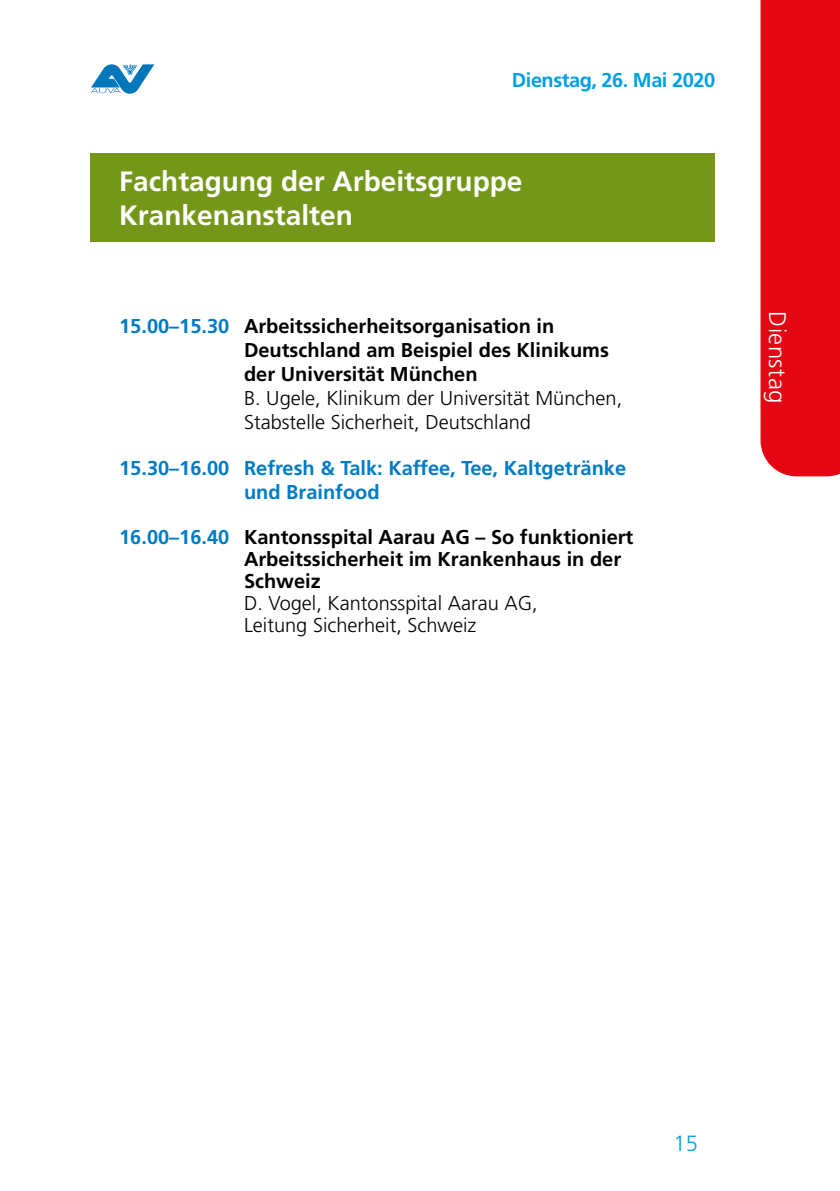
<style>
.page{position:relative;width:840px;height:1191px;background:#fff}
.page>*{position:absolute;margin:0;border:0;box-sizing:border-box;transform-origin:0 0}
.t1{font:700 28px/33.6px "Frutiger LT Std";color:#fff}
.t2{font:300 24px "Frutiger LT Std";letter-spacing:.015em;color:#fff}
.t3{font:300 22px "Frutiger LT Std";color:#009fe3}
.t4{font:700 20px/24px "Frutiger LT Std";color:#000}
.t5{font:300 20px/24px "Frutiger LT Std";color:#000}
.t6{font:700 20px/24px "Frutiger LT Std";color:#007bc4}
.t7{font:700 20px "Frutiger LT Std";letter-spacing:-.025em;color:#009fe3}
.s1{color:#007bc4}
</style>
<div class="page">
<div style="left:91px;top:153px;width:623px;height:89px;background:#749719"></div>
<div style="left:760px;top:0;width:79px;height:476px;background:#e30613"></div>
<svg style="left:91px;top:64px;width:63px;height:30px"></svg>
<p class="t7" style="left:511px;top:68px;width:204px">Dienstag, 26. Mai 2020</p>
<h1 class="t1" style="left:119px;top:165px;width:404px">Fachtagung der Arbeitsgruppe<br>Krankenanstalten</h1>
<p class="t4" style="left:244px;top:314px;width:366px;text-indent:-125px"><span class="s1">15.00–15.30</span> Arbeitssicherheitsorganisation in<br>Deutschland am Beispiel des Klinikums der Universität München</p>
<p class="t5" style="left:244px;top:386px;width:379px">B. Ugele, Klinikum der Universität München,<br>Stabstelle Sicherheit, Deutschland</p>
<p class="t6" style="left:244px;top:456px;width:383px;text-indent:-125px">15.30–16.00 Refresh &amp; Talk: Kaffee, Tee, Kaltgetränke und Brainfood</p>
<p class="t4" style="left:244px;top:526px;width:390px;line-height:22px;text-indent:-125px"><span class="s1">16.00–16.40</span> Kantonsspital Aarau AG – So funktioniert<br>Arbeitssicherheit im Krankenhaus in der<br>Schweiz</p>
<p class="t5" style="left:244px;top:592px;width:295px;line-height:22px">D. Vogel, Kantonsspital Aarau AG,<br>Leitung Sicherheit, Schweiz</p>
<p class="t2" style="left:790px;top:311px;width:93px;rotate:90deg">Dienstag</p>
<p class="t3" style="left:673px;top:1131px;width:26px">15</p>
</div>
